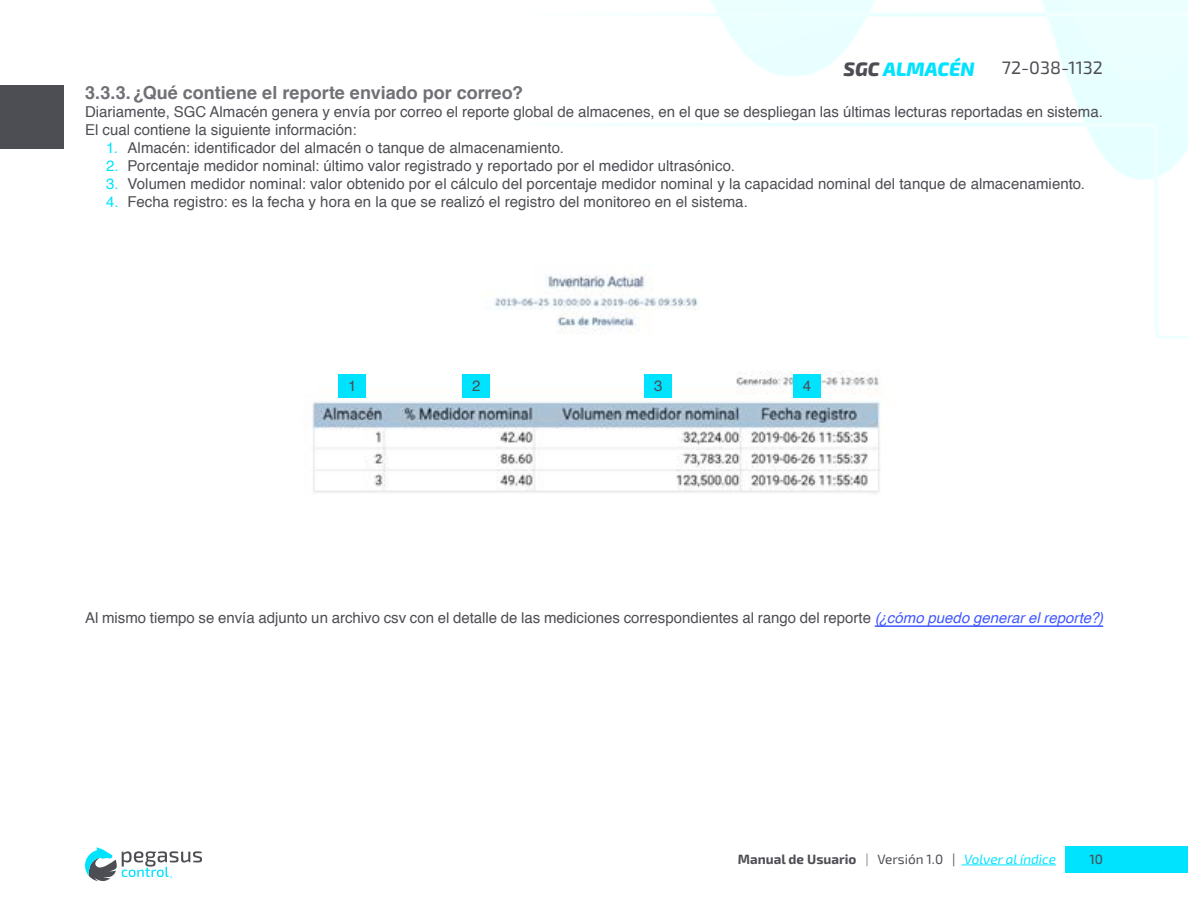
<style>
.page{position:relative;width:1188px;height:918px;background:#fff}
.page>*{position:absolute;margin:0;border:0;box-sizing:border-box;transform-origin:0 0}
.t1{font:italic 800 19.5px "Exo 2";color:#00e3ff}
.t2{font:700 18px "Helvetica";color:#707076}
.t3{font:18px "Exo 2";color:#4d4d54}
.t4{font:15px/18px "Helvetica";color:#4d4d54}
.t5{font:700 13.5px "Exo 2";color:#4d4d54}
.t6{font:500 13.5px "Exo 2";color:#4d4d54}
.s1{color:#4d4d54}
.s2{color:#00e3ff}
.s3{font-style:italic;color:#4157ff}
.s4{font-weight:400;color:#828287}
.s5{font-weight:400}
.s6{font-weight:400;font-style:italic;color:#00e3ff}
</style>
<div class="page">
<img style="left:1px;top:0;width:1187px;height:882px">
<div style="left:1066px;top:846px;width:122px;height:27px;background:#00e3ff"></div>
<div style="left:1px;top:85px;width:63px;height:63px;background:#4d4d54"></div>
<svg style="left:85px;top:847px;width:117px;height:34px"></svg>
<hr style="left:962px;top:865px;width:94px;height:1px;background:#00e3ff">
<img style="left:293px;top:265px;width:602px;height:230px">
<hr style="left:875px;top:625px;width:228px;height:2px;background:#4157ff">
<div style="left:339px;top:374px;width:27px;height:23px;background:#00e3ff"></div>
<div style="left:463px;top:374px;width:27px;height:23px;background:#00e3ff"></div>
<div style="left:645px;top:374px;width:27px;height:23px;background:#00e3ff"></div>
<div style="left:793px;top:374px;width:28px;height:23px;background:#00e3ff"></div>
<h1 class="t1" style="left:844px;top:53px;width:133px"><span class="s1">SGC</span> ALMACÉN</h1>
<p class="t3" style="left:1002px;top:56px;width:103px">72-038-1132</p>
<p class="t2" style="left:85px;top:78px;width:439px">3.3.3.¿Qué contiene el reporte enviado por correo?</p>
<p class="t4" style="left:85px;top:103px;width:1019px">Diariamente, SGC Almacén genera y envía por correo el reporte global de almacenes, en el que se despliegan las últimas lecturas reportadas en sistema.<br>El cual contiene la siguiente información:</p>
<p class="t4" style="left:106px;top:139px;width:459px"><span class="s2">1.</span> Almacén: identificador del almacén o tanque de almacenamiento.</p>
<p class="t4" style="left:106px;top:157px;width:630px"><span class="s2">2.</span> Porcentaje medidor nominal: último valor registrado y reportado por el medidor ultrasónico.</p>
<p class="t4" style="left:106px;top:175px;width:980px"><span class="s2">3.</span> Volumen medidor nominal: valor obtenido por el cálculo del porcentaje medidor nominal y la capacidad nominal del tanque de almacenamiento.</p>
<p class="t4" style="left:106px;top:193px;width:643px"><span class="s2">4.</span> Fecha registro: es la fecha y hora en la que se realizó el registro del monitoreo en el sistema.</p>
<p class="t4" style="left:348px;top:378px;width:10px">1</p>
<p class="t4" style="left:472px;top:378px;width:10px">2</p>
<p class="t4" style="left:654px;top:378px;width:10px">3</p>
<p class="t4" style="left:803px;top:378px;width:10px">4</p>
<p class="t4" style="left:85px;top:609px;width:1020px">Al mismo tiempo se envía adjunto un archivo csv con el detalle de las mediciones correspondientes al rango del reporte <span class="s3">(¿cómo puedo generar el reporte?)</span></p>
<p class="t5" style="left:738px;top:849px;width:320px">Manual de Usuario <span class="s4">|</span> <span class="s5">Versión 1.0 |</span> <span class="s6">Volver al índice</span></p>
<p class="t6" style="left:1090px;top:849px;width:15px">10</p>
</div>
